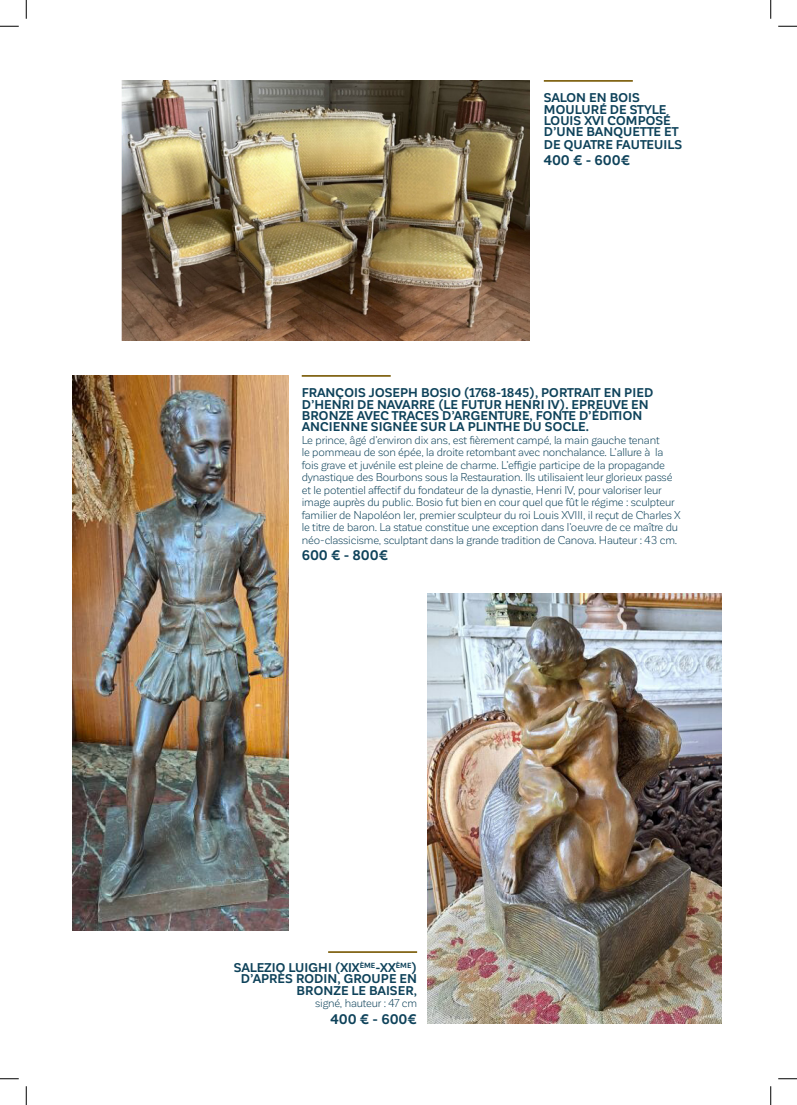
<style>
.page{position:relative;width:797px;height:1105px;background:#fff}
.page>*{position:absolute;margin:0;border:0;box-sizing:border-box;transform-origin:0 0}
.t1{font:700 13.75px "Corporative Sans";letter-spacing:-.01em;color:#0e425a}
.t2{font:700 12.5px/11.2px "Corporative Sans";letter-spacing:.005em;color:#0e425a}
.t3{font:11.25px/12.5px "Corporative Sans";letter-spacing:-.015em;color:#0e425a}
</style>
<div class="page">
<img style="left:122px;top:80px;width:407px;height:261px">
<img style="left:72px;top:375px;width:216px;height:555px">
<img style="left:428px;top:594px;width:293px;height:430px">
<hr style="left:544px;top:80px;width:89px;height:2px;background:#826516">
<hr style="left:302px;top:375px;width:89px;height:2px;background:#826516">
<hr style="left:328px;top:951px;width:89px;height:2px;background:#826516">
<svg style="left:0;top:25px;width:19px;height:2px"></svg>
<svg style="left:778px;top:25px;width:19px;height:2px"></svg>
<svg style="left:0;top:1078px;width:19px;height:1px"></svg>
<svg style="left:778px;top:1078px;width:19px;height:1px"></svg>
<svg style="left:25px;top:0;width:2px;height:19px"></svg>
<svg style="left:25px;top:1086px;width:2px;height:19px"></svg>
<svg style="left:770px;top:0;width:1px;height:19px"></svg>
<svg style="left:770px;top:1086px;width:1px;height:19px"></svg>
<p class="t2" style="left:544px;top:93px;width:136px">SALON EN BOIS<br>MOULURÉ DE STYLE<br>LOUIS XVI COMPOSÉ<br>D’UNE BANQUETTE ET</p>
<p class="t2" style="left:544px;top:139px;width:140px">DE QUATRE FAUTEUILS</p>
<p class="t1" style="left:544px;top:153px;width:88px">400 € - 600€</p>
<p class="t2" style="left:302px;top:388px;width:353px">FRANÇOIS JOSEPH BOSIO (1768-1845), PORTRAIT EN PIED D’HENRI DE NAVARRE (LE FUTUR HENRI IV). EPREUVE EN BRONZE AVEC TRACES D’ARGENTURE, FONTE D’ÉDITION ANCIENNE SIGNÉE SUR LA PLINTHE DU SOCLE.</p>
<p class="t3" style="left:302px;top:434px;width:380px">Le prince, âgé d’environ dix ans, est fièrement campé, la main gauche tenant<br>le pommeau de son épée, la droite retombant avec nonchalance. L’allure à la fois grave et juvénile est pleine de charme. L’effigie participe de la propagande dynastique des Bourbons sous la Restauration. Ils utilisaient leur glorieux passé et le potentiel affectif du fondateur de la dynastie, Henri IV, pour valoriser leur image auprès du public. Bosio fut bien en cour quel que fût le régime : sculpteur familier de Napoléon Ier, premier sculpteur du roi Louis XVIII, il reçut de Charles X le titre de baron. La statue constitue une exception dans l’oeuvre de ce maître du néo-classicisme, sculptant dans la grande tradition de Canova. Hauteur : 43 cm.</p>
<p class="t1" style="left:302px;top:548px;width:88px">600 € - 800€</p>
<p class="t2" style="left:234px;top:962px;width:185px;text-align:right">SALEZIO LUIGHI (XIX<sup>ÈME</sup>-XX<sup>ÈME</sup>)<br>D’APRÈS RODIN, GROUPE EN<br>BRONZE LE BAISER,</p>
<p class="t3" style="left:315px;top:997px;width:104px">signé, hauteur : 47 cm</p>
<p class="t1" style="left:330px;top:1011px;width:88px">400 € - 600€</p>
</div>
